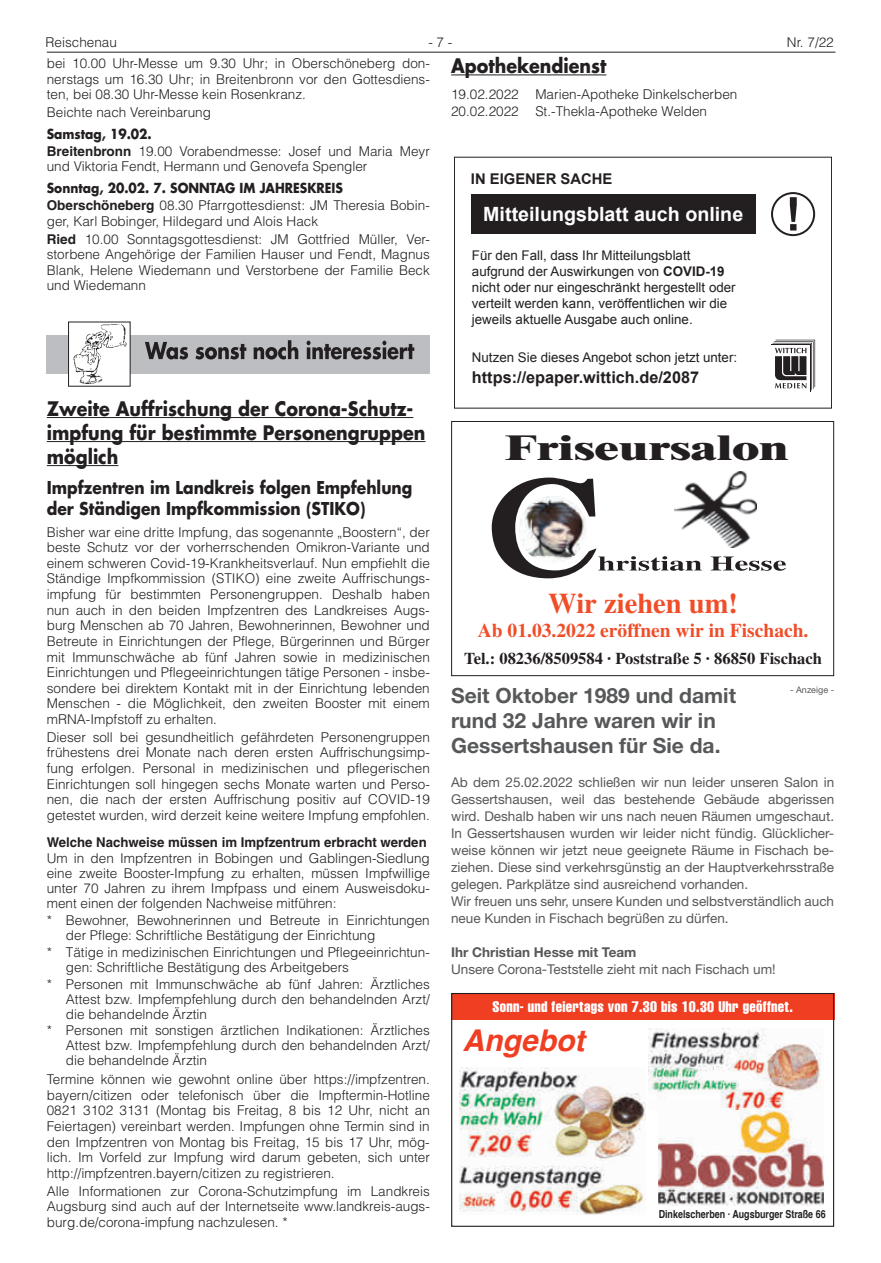
<style>
.page{position:relative;width:881px;height:1263px;background:#fff}
.page>*{position:absolute;margin:0;border:0;box-sizing:border-box;transform-origin:0 0}
.t1{font:800 34.5px "Times LT";color:#231f20;scale:1.44 1}
.t2{font:italic 700 30px "Helvetica";color:#ef3e22}
.t3{font:700 28.5px "Times LT";color:#f04d28}
.t4{font:700 21px/25.2px "Helvetica Neue LT";color:#57585a}
.t5{font:700 19.65px "Hhrymt Arial";color:#fff}
.t6{font:700 19.5px/24px "Futura LT";color:#231f20;scale:.9 1}
.t7{font:700 19.5px "Times LT";color:#f04d28}
.t8{font:700 17.25px/20.1px "Futura LT";color:#231f20;scale:.9 1}
.t9{font:700 16.5px "Times LT";color:#231f20}
.t10{font:700 16.35px "Hhrymt Arial";color:#231f20}
.t11{font:extra-condensed 15px "Helvetica LT";letter-spacing:.02em;color:#fff}
.t12{font:700 14.85px "Hhrymt Arial";color:#231f20}
.t13{font:300 13.5px/15.6px "Helvetica LT";color:#231f20;text-align:justify}
.t14{font:13.5px/17px "Helvetica Neue LT";color:#57585a}
.t15{font:700 13.5px "Futura LT";color:#231f20;scale:.9 1}
.t16{font:700 13.5px "Helvetica LT";color:#231f20}
.t17{font:700 13.5px "Helvetica Neue LT";color:#57585a}
.t18{font:13.35px/16px "Dcqwnw Arial";color:#231f20}
.t19{font:700 10.95px "Helvetica";color:#231f20;scale:.81 1}
.t20{font:9px "Helvetica Neue LT";color:#57585a}
.s1{font-weight:700}
.s2{font-family:"Hhrymt Arial";font-weight:700}
</style>
<div class="page">
<hr style="left:47px;top:52px;width:788px;height:1px;background:#231f20">
<hr style="left:451px;top:74px;width:155px;height:1px;background:#231f20">
<svg style="left:789px;top:197px;width:7px;height:33px"></svg>
<div style="left:770px;top:192px;width:44px;height:44px;border:2px solid #231f20;border-radius:50%"></div>
<svg style="left:772px;top:340px;width:42px;height:50px"></svg>
<div style="left:470px;top:195px;width:285px;height:39px;background:#231f20"></div>
<hr style="left:47px;top:417px;width:366px;height:1px;background:#231f20">
<hr style="left:47px;top:441px;width:378px;height:1px;background:#231f20">
<hr style="left:47px;top:465px;width:71px;height:1px;background:#231f20">
<div style="left:47px;top:335px;width:382px;height:39px;background:#bdbec1"></div>
<div style="left:69px;top:322px;width:61px;height:64px;background:#fff"></div>
<img style="left:73px;top:324px;width:54px;height:60px">
<svg style="left:145px;top:342px;width:43px;height:17px"></svg>
<svg style="left:195px;top:344px;width:51px;height:15px"></svg>
<svg style="left:253px;top:340px;width:45px;height:19px"></svg>
<svg style="left:306px;top:341px;width:108px;height:18px"></svg>
<div style="left:451px;top:421px;width:382px;height:255px;border:1px solid #231f20"></div>
<svg style="left:491px;top:478px;width:294px;height:100px"></svg>
<img style="left:673px;top:472px;width:83px;height:75px">
<img style="left:518px;top:496px;width:68px;height:67px;border-radius:34px">
<div style="left:451px;top:993px;width:382px;height:27px;background:#ef3e22"></div>
<div style="left:451px;top:993px;width:382px;height:234px;border:1px solid #231f20"></div>
<img style="left:658px;top:1111px;width:165px;height:95px">
<img style="left:459px;top:1068px;width:186px;height:146px">
<img style="left:648px;top:1028px;width:173px;height:81px">
<p class="t13" style="left:45px;top:34px;width:73px">Reischenau</p>
<p class="t13" style="left:428px;top:34px;width:26px">- 7 -</p>
<p class="t13" style="left:786px;top:34px;width:48px">Nr. 7/22</p>
<h3 class="t6" style="left:451px;top:53px;width:174px">Apothekendienst</h3>
<p class="t13" style="left:451px;top:86px;width:287px;line-height:16.8px">19.02.2022 Marien-Apotheke Dinkelscherben<br>20.02.2022 St.-Thekla-Apotheke Welden</p>
<p class="t13" style="left:47px;top:55px;width:384px">bei 10.00 Uhr-Messe um 9.30 Uhr; in Oberschöneberg don&shy;nerstags um 16.30 Uhr; in Breitenbronn vor den Gottesdiens&shy;ten, bei 08.30 Uhr-Messe kein Rosenkranz.</p>
<p class="t13" style="left:47px;top:104px;width:166px">Beichte nach Vereinbarung</p>
<p class="t15" style="left:47px;top:125px;width:118px">Samstag, 19.02.</p>
<p class="t13" style="left:47px;top:143px;width:384px"><span class="s1">Breitenbronn</span> 19.00 Vorabendmesse: Josef und Maria Meyr und Viktoria Fendt, Hermann und Genovefa Spengler</p>
<p class="t15" style="left:47px;top:179px;width:330px">Sonntag, 20.02. 7. SONNTAG IM JAHRESKREIS</p>
<p class="t13" style="left:47px;top:197px;width:384px"><span class="s1">Oberschöneberg</span> 08.30 Pfarrgottesdienst: JM Theresia Bobin&shy;ger, Karl Bobinger, Hildegard und Alois Hack</p>
<p class="t13" style="left:47px;top:231px;width:384px"><span class="s1">Ried</span> 10.00 Sonntagsgottesdienst: JM Gottfried Müller, Ver&shy;storbene Angehörige der Familien Hauser und Fendt, Magnus Blank, Helene Wiedemann und Verstorbene der Familie Beck und Wiedemann</p>
<p class="t12" style="left:470px;top:169px;width:143px">IN EIGENER SACHE</p>
<h3 class="t5" style="left:483px;top:201px;width:261px">Mitteilungsblatt auch online</h3>
<p class="t18" style="left:471px;top:248px;width:265px">Für den Fall, dass Ihr Mitteilungsblatt aufgrund der Auswirkungen von <span class="s2">COVID-19 </span>nicht oder nur eingeschränkt hergestellt oder verteilt werden kann, veröffentlichen wir die jeweils aktuelle Ausgabe auch online.</p>
<p class="t18" style="left:471px;top:349px;width:267px">Nutzen Sie dieses Angebot schon jetzt unter:</p>
<p class="t10" style="left:471px;top:366px;width:229px">https://epaper.wittich.de/2087</p>
<h3 class="t6" style="left:47px;top:396px;width:422px">Zweite Auffrischung der Corona-Schutz&shy;impfung für bestimmte Personengruppen möglich</h3>
<p class="t8" style="left:47px;top:478px;width:407px">Impfzentren im Landkreis folgen Empfehlung der Ständigen Impfkommission (STIKO)</p>
<p class="t13" style="left:47px;top:524px;width:384px">Bisher war eine dritte Impfung, das sogenannte „Boostern“, der beste Schutz vor der vorherrschenden Omikron-Variante und einem schweren Covid-19-Krankheitsverlauf. Nun empfiehlt die Ständige Impfkommission (STIKO) eine zweite Auffrischungs&shy;impfung für bestimmten Personengruppen. Deshalb haben nun auch in den beiden Impfzentren des Landkreises Augs&shy;burg Menschen ab 70 Jahren, Bewohnerinnen, Bewohner und Betreute in Einrichtungen der Pflege, Bürgerinnen und Bürger mit Immunschwäche ab fünf Jahren sowie in medizinischen Einrichtungen und Pflegeeinrichtungen tätige Personen - insbe&shy;sondere bei direktem Kontakt mit in der Einrichtung lebenden Menschen - die Möglichkeit, den zweiten Booster mit einem mRNA-Impfstoff zu erhalten.</p>
<p class="t13" style="left:47px;top:729px;width:384px">Dieser soll bei gesundheitlich gefährdeten Personengruppen frühestens drei Monate nach deren ersten Auffrischungsimp&shy;fung erfolgen. Personal in medizinischen und pflegerischen Einrichtungen soll hingegen sechs Monate warten und Perso&shy;nen, die nach der ersten Auffrischung positiv auf COVID-19 getestet wurden, wird derzeit keine weitere Impfung empfohlen.</p>
<p class="t16" style="left:47px;top:834px;width:381px">Welche Nachweise müssen im Impfzentrum erbracht werden</p>
<p class="t13" style="left:47px;top:851px;width:384px;line-height:15px">Um in den Impfzentren in Bobingen und Gablingen-Siedlung eine zweite Booster-Impfung zu erhalten, müssen Impfwillige unter 70 Jahren zu ihrem Impfpass und einem Ausweisdoku&shy;ment einen der folgenden Nachweise mitführen:</p>
<p class="t13" style="left:66px;top:913px;width:365px;line-height:15px;text-indent:-19px">* Bewohner, Bewohnerinnen und Betreute in Einrichtungen der Pflege: Schriftliche Bestätigung der Einrichtung</p>
<p class="t13" style="left:66px;top:944px;width:365px;line-height:15px;text-indent:-19px">* Tätige in medizinischen Einrichtungen und Pflegeeinrichtun&shy;gen: Schriftliche Bestätigung des Arbeitgebers</p>
<p class="t13" style="left:66px;top:976px;width:365px;line-height:15px;text-indent:-19px">* Personen mit Immunschwäche ab fünf Jahren: Ärztliches Attest bzw. Impfempfehlung durch den behandelnden Arzt/ die behandelnde Ärztin</p>
<p class="t13" style="left:66px;top:1023px;width:365px;line-height:15px;text-indent:-19px">* Personen mit sonstigen ärztlichen Indikationen: Ärztliches Attest bzw. Impfempfehlung durch den behandelnden Arzt/ die behandelnde Ärztin</p>
<p class="t13" style="left:47px;top:1071px;width:384px">Termine können wie gewohnt online über https://impfzentren. bayern/citizen oder telefonisch über die Impftermin-Hotline 0821 3102 3131 (Montag bis Freitag, 8 bis 12 Uhr, nicht an Feiertagen) vereinbart werden. Impfungen ohne Termin sind in den Impfzentren von Montag bis Freitag, 15 bis 17 Uhr, mög&shy;lich. Im Vorfeld zur Impfung wird darum gebeten, sich unter http://impfzentren.bayern/citizen zu registrieren.</p>
<p class="t13" style="left:47px;top:1183px;width:384px">Alle Informationen zur Corona-Schutzimpfung im Landkreis Augsburg sind auch auf der Internetseite www.landkreis-augs&shy;burg.de/corona-impfung nachzulesen. *</p>
<h1 class="t1" style="left:505px;top:426px;width:198px">Friseursalon</h1>
<h3 class="t3" style="left:548px;top:587px;width:191px">Wir ziehen um!</h3>
<h3 class="t7" style="left:477px;top:618px;width:332px">Ab 01.03.2022 eröffnen wir in Fischach.</h3>
<p class="t9" style="left:464px;top:648px;width:359px">Tel.: 08236/8509584 · Poststraße 5 · 86850 Fischach</p>
<p class="t20" style="left:789px;top:685px;width:45px">- Anzeige -</p>
<h3 class="t4" style="left:451px;top:682px;width:286px">Seit Oktober 1989 und damit rund 32 Jahre waren wir in<br>Gessertshausen für Sie da.</h3>
<p class="t14" style="left:451px;top:774px;width:384px">Ab dem 25.02.2022 schließen wir nun leider unseren Salon in Gessertshausen, weil das bestehende Gebäude abgerissen wird. Deshalb haben wir uns nach neuen Räumen umgeschaut.<br>In Gessertshausen wurden wir leider nicht fündig. Glücklicher&shy;weise können wir jetzt neue geeignete Räume in Fischach be&shy;ziehen. Diese sind verkehrsgünstig an der Hauptverkehrsstraße gelegen. Parkplätze sind ausreichend vorhanden.<br>Wir freuen uns sehr, unsere Kunden und selbstverständlich auch neue Kunden in Fischach begrüßen zu dürfen.</p>
<p class="t17" style="left:451px;top:943px;width:187px">Ihr Christian Hesse mit Team</p>
<p class="t14" style="left:451px;top:960px;width:326px">Unsere Corona-Teststelle zieht mit nach Fischach um!</p>
<p class="t11" style="left:492px;top:997px;width:302px">Sonn- und feiertags von 7.30 bis 10.30 Uhr geöffnet.</p>
<h2 class="t2" style="left:462px;top:1016px;width:123px">Angebot</h2>
<p class="t19" style="left:658px;top:1205px;width:207px">Dinkelscherben · Augsburger Straße 66</p>
</div>
